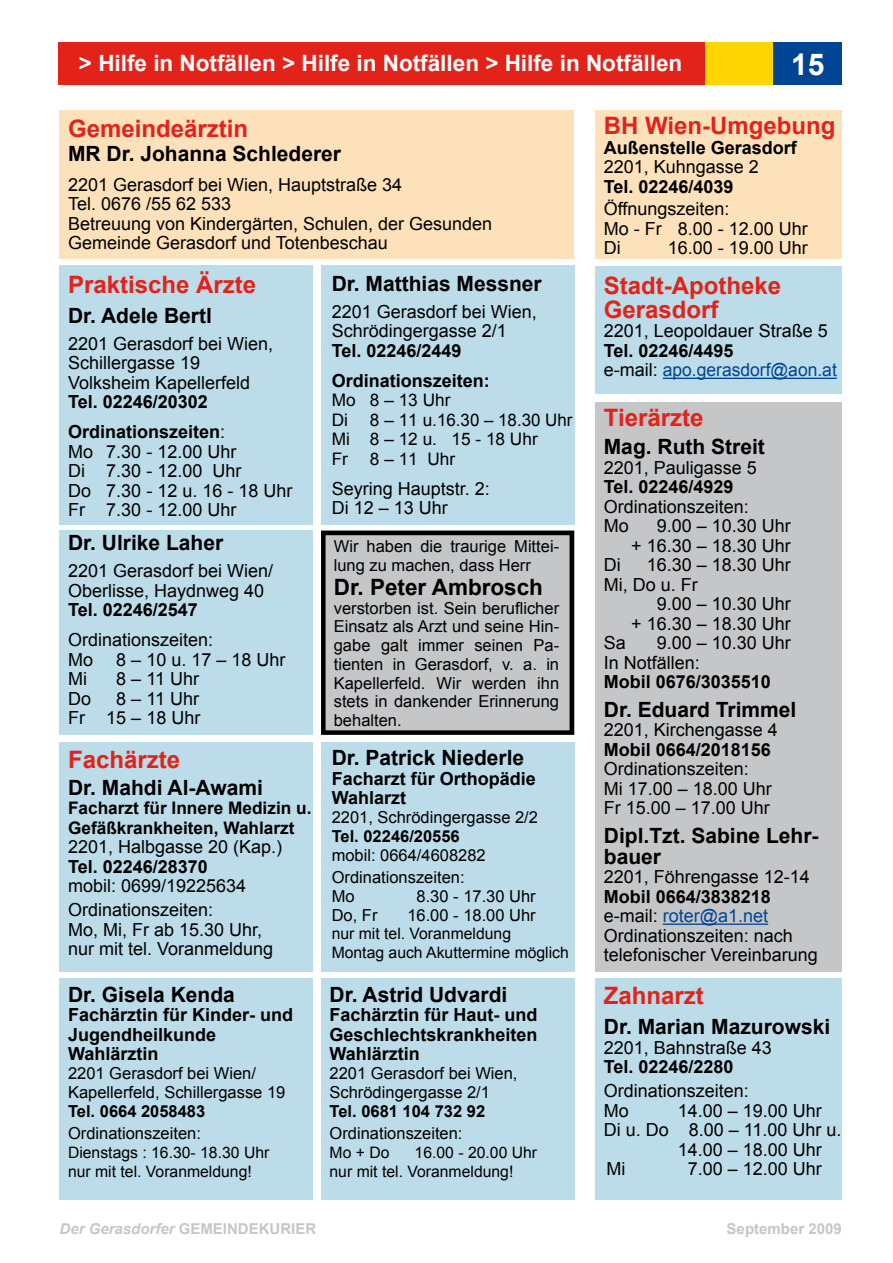
<style>
.page{position:relative;width:893px;height:1263px;background:#fff}
.page>*{position:absolute;margin:0;border:0;box-sizing:border-box;transform-origin:0 0}
.t1{font:700 30px "Arial";color:#fff}
.t2{font:700 24px/24px "Arial";color:#e32219}
.t3{font:700 22.5px "Arial";color:#fff}
.t4{font:700 22.5px "Arial";color:#000}
.t5{font:700 21px/21px "Arial";color:#000}
.t6{font:18px/19.5px "Arial";color:#000}
.t7{font:700 18px/19.5px "Arial";color:#000}
.t8{font:18px/19.5px "Arial";color:#004494}
.t9{font:17.25px/19.5px "Arial";color:#000}
.t10{font:700 17.25px/19.5px "Arial";color:#000}
.t11{font:16.5px/18.8px "Arial";color:#000}
.t12{font:700 16.5px "Arial";color:#000}
.t13{font:15.75px/18.8px "Arial";color:#000}
.t14{font:italic 700 15px "Arial";color:#c5c6c8}
.t15{font:700 15px "Arial";color:#c5c6c8}
.s1{font-weight:400}
.s2{font-style:normal}
.s3{font-weight:700;color:#000}
.s4{color:#000}
.s5{font-weight:700}
.s6{color:#004494}
</style>
<div class="page">
<div style="left:706px;top:43px;width:68px;height:42px;background:#ffd500"></div>
<div style="left:774px;top:43px;width:68px;height:42px;background:#004494"></div>
<div style="left:58px;top:43px;width:647px;height:42px;background:#e32219"></div>
<div style="left:321px;top:531px;width:253px;height:204px;background:#c5c6c8"></div>
<div style="left:595px;top:111px;width:247px;height:148px;background:#fde1bb"></div>
<div style="left:595px;top:402px;width:247px;height:570px;background:#c5c6c8"></div>
<div style="left:60px;top:111px;width:514px;height:148px;background:#fde1bb"></div>
<div style="left:60px;top:266px;width:253px;height:259px;background:#bddce9"></div>
<div style="left:60px;top:742px;width:253px;height:230px;background:#bddce9"></div>
<div style="left:60px;top:978px;width:253px;height:221px;background:#bddce9"></div>
<hr style="left:663px;top:923px;width:105px;height:2px;background:#004494">
<div style="left:595px;top:266px;width:247px;height:127px;background:#bddce9"></div>
<hr style="left:663px;top:378px;width:174px;height:1px;background:#004494">
<div style="left:60px;top:531px;width:253px;height:204px;background:#bddce9"></div>
<div style="left:321px;top:266px;width:253px;height:259px;background:#bddce9"></div>
<div style="left:321px;top:531px;width:253px;height:204px;border:4px solid #000"></div>
<div style="left:321px;top:742px;width:253px;height:230px;background:#bddce9"></div>
<div style="left:321px;top:978px;width:253px;height:221px;background:#bddce9"></div>
<div style="left:595px;top:978px;width:247px;height:221px;background:#bddce9"></div>
<p class="t3" style="left:79px;top:49px;width:605px">&gt; Hilfe in Notfällen &gt; Hilfe in Notfällen &gt; Hilfe in Notfällen</p>
<h1 class="t1" style="left:791px;top:44px;width:35px">15</h1>
<h2 class="t2" style="left:68px;top:117px;width:182px">Gemeindeärztin</h2>
<p class="t5" style="left:68px;top:143px;width:275px">MR Dr. Johanna Schlederer</p>
<p class="t6" style="left:68px;top:175px;width:426px">2201 Gerasdorf bei Wien, Hauptstraße 34<br>Tel. 0676 /55 62 533<br>Betreuung von Kindergärten, Schulen, der Gesunden Gemeinde Gerasdorf und Totenbeschau</p>
<h2 class="t2" style="left:68px;top:273px;width:190px">Praktische Ärzte</h2>
<p class="t5" style="left:68px;top:306px;width:145px">Dr. Adele Bertl</p>
<p class="t6" style="left:68px;top:334px;width:207px">2201 Gerasdorf bei Wien,<br>Schillergasse 19<br>Volksheim Kapellerfeld</p>
<p class="t7" style="left:68px;top:388px;width:159px;line-height:30px">Tel. 02246/20302<br>Ordinationszeiten<span class="s1">:</span></p>
<p class="t6" style="left:68px;top:442px;width:226px">Mo 7.30 - 12.00 Uhr<br>Di 7.30 - 12.00 Uhr<br>Do 7.30 - 12 u. 16 - 18 Uhr<br>Fr 7.30 - 12.00 Uhr</p>
<p class="t5" style="left:68px;top:533px;width:157px">Dr. Ulrike Laher</p>
<p class="t6" style="left:68px;top:561px;width:207px">2201 Gerasdorf bei Wien/<br>Oberlisse, Haydnweg 40</p>
<p class="t7" style="left:68px;top:601px;width:131px">Tel. 02246/2547</p>
<p class="t6" style="left:68px;top:630px;width:147px">Ordinationszeiten:<br>Mo</p>
<p class="t6" style="left:116px;top:650px;width:171px">8 – 10 u. 17 – 18 Uhr</p>
<p class="t6" style="left:68px;top:669px;width:20px">Mi</p>
<p class="t6" style="left:116px;top:669px;width:84px">8 – 11 Uhr</p>
<p class="t6" style="left:68px;top:689px;width:25px">Do</p>
<p class="t6" style="left:68px;top:689px;width:134px;text-align:right">8 – 11 Uhr<br>Fr 15 – 18 Uhr</p>
<h2 class="t2" style="left:68px;top:748px;width:114px">Fachärzte</h2>
<p class="t5" style="left:68px;top:777px;width:196px">Dr. Mahdi Al-Awami</p>
<p class="t10" style="left:68px;top:799px;width:245px">Facharzt für Innere Medizin u.<br>Gefäßkrankheiten, Wahlarzt</p>
<p class="t6" style="left:68px;top:837px;width:216px">2201, Halbgasse 20 (Kap.)</p>
<p class="t7" style="left:68px;top:857px;width:141px">Tel. 02246/28370</p>
<p class="t6" style="left:68px;top:874px;width:180px;line-height:24px">mobil: 0699/19225634<br>Ordinationszeiten:</p>
<p class="t6" style="left:68px;top:920px;width:207px">Mo, Mi, Fr ab 15.30 Uhr, nur mit tel. Voranmeldung</p>
<p class="t5" style="left:68px;top:985px;width:168px">Dr. Gisela Kenda</p>
<p class="t7" style="left:68px;top:1006px;width:227px">Fachärztin für Kinder- und<br>Jugendheilkunde<br>Wahlärztin</p>
<p class="t11" style="left:68px;top:1064px;width:219px">2201 Gerasdorf bei Wien/<br>Kapellerfeld, Schillergasse 19</p>
<p class="t12" style="left:68px;top:1100px;width:139px">Tel. 0664 2058483</p>
<p class="t11" style="left:68px;top:1124px;width:134px">Ordinationszeiten:</p>
<p class="t13" style="left:68px;top:1143px;width:203px">Dienstags : 16.30- 18.30 Uhr nur mit tel. Voranmeldung!</p>
<p class="t5" style="left:332px;top:273px;width:212px">Dr. Matthias Messner</p>
<p class="t6" style="left:332px;top:302px;width:207px">2201 Gerasdorf bei Wien,<br>Schrödingergasse 2/1</p>
<p class="t7" style="left:332px;top:336px;width:160px;line-height:30px">Tel. 02246/2449<br>Ordinationszeiten:</p>
<p class="t9" style="left:332px;top:390px;width:120px">Mo 8 – 13 Uhr<br>Di</p>
<p class="t9" style="left:332px;top:410px;width:242px;text-indent:38px">8 – 11 u.16.30 – 18.30 Uhr<br>Mi 8 – 12 u. 15 - 18 Uhr<br>Fr</p>
<p class="t9" style="left:370px;top:449px;width:87px">8 – 11 Uhr</p>
<p class="t6" style="left:332px;top:479px;width:160px">Seyring Hauptstr. 2:<br>Di 12 – 13 Uhr</p>
<p class="t11" style="left:334px;top:537px;width:227px">Wir haben die traurige Mittei&shy;lung zu machen, dass Herr</p>
<p class="t4" style="left:334px;top:572px;width:211px">Dr. Peter Ambrosch</p>
<p class="t11" style="left:334px;top:599px;width:227px;text-align:justify">verstorben ist. Sein beruflicher Einsatz als Arzt und seine Hin&shy;gabe galt immer seinen Pa&shy;tienten in Gerasdorf, v. a. in Kapellerfeld. Wir werden ihn stets in dankender Erinnerung behalten.</p>
<p class="t5" style="left:332px;top:748px;width:194px">Dr. Patrick Niederle</p>
<p class="t7" style="left:332px;top:769px;width:206px">Facharzt für Orthopädie<br>Wahlarzt</p>
<p class="t11" style="left:332px;top:808px;width:208px">2201, Schrödingergasse 2/2</p>
<p class="t12" style="left:332px;top:825px;width:130px">Tel. 02246/20556</p>
<p class="t11" style="left:332px;top:844px;width:156px;line-height:22.5px">mobil: 0664/4608282<br>Ordinationszeiten:</p>
<p class="t11" style="left:332px;top:887px;width:24px">Mo</p>
<p class="t11" style="left:417px;top:887px;width:121px">8.30 - 17.30 Uhr</p>
<p class="t11" style="left:332px;top:906px;width:47px">Do, Fr</p>
<p class="t11" style="left:407px;top:906px;width:130px">16.00 - 18.00 Uhr</p>
<p class="t13" style="left:332px;top:925px;width:239px">nur mit tel. Voranmeldung<br>Montag auch Akuttermine möglich</p>
<p class="t5" style="left:330px;top:985px;width:179px">Dr. Astrid Udvardi</p>
<p class="t7" style="left:330px;top:1006px;width:210px;text-align:justify">Fachärztin für Haut- und Geschlechtskrankheiten Wahlärztin</p>
<p class="t11" style="left:330px;top:1064px;width:190px">2201 Gerasdorf bei Wien,<br>Schrödingergasse 2/1</p>
<p class="t12" style="left:330px;top:1100px;width:157px">Tel. 0681 104 732 92</p>
<p class="t11" style="left:330px;top:1124px;width:134px">Ordinationszeiten:</p>
<p class="t13" style="left:330px;top:1143px;width:61px">Mo + Do</p>
<p class="t13" style="left:330px;top:1143px;width:209px;text-indent:85px">16.00 - 20.00 Uhr nur mit tel. Voranmeldung!</p>
<p class="t14" style="left:60px;top:1218px;width:258px">Der Gerasdorfer <span class="s2">Gemeindekurier</span></p>
<h2 class="t2" style="left:604px;top:115px;width:233px">BH Wien-Umgebung</h2>
<p class="t7" style="left:604px;top:138px;width:195px">Außenstelle Gerasdorf</p>
<p class="t6" style="left:604px;top:158px;width:157px">2201, Kuhngasse 2</p>
<p class="t7" style="left:604px;top:177px;width:131px">Tel. 02246/4039</p>
<p class="t6" style="left:604px;top:200px;width:206px">Öffnungszeiten:<br>Mo - Fr 8.00 - 12.00 Uhr<br>Di</p>
<p class="t6" style="left:668px;top:238px;width:142px">16.00 - 19.00 Uhr</p>
<h2 class="t2" style="left:604px;top:274px;width:179px">Stadt-Apotheke<br>Gerasdorf</h2>
<p class="t6" style="left:604px;top:321px;width:226px">2201, Leopoldauer Straße 5</p>
<p class="t8" style="left:604px;top:341px;width:234px"><span class="s3">Tel. 02246/4495<br></span><span class="s4">e-mail:</span> apo.gerasdorf@aon.at</p>
<h2 class="t2" style="left:604px;top:406px;width:101px">Tierärzte</h2>
<p class="t5" style="left:604px;top:437px;width:163px">Mag. Ruth Streit</p>
<p class="t6" style="left:604px;top:458px;width:155px">2201, Pauligasse 5</p>
<p class="t7" style="left:604px;top:478px;width:131px">Tel. 02246/4929</p>
<p class="t6" style="left:604px;top:497px;width:147px">Ordinationszeiten:<br>Mo</p>
<p class="t6" style="left:631px;top:516px;width:161px;text-align:right">9.00 – 10.30 Uhr<br>+ 16.30 – 18.30 Uhr</p>
<p class="t6" style="left:604px;top:555px;width:189px;text-indent:43px">16.30 – 18.30 Uhr<br>Mi, Do u. Fr</p>
<p class="t6" style="left:631px;top:594px;width:161px;text-align:right">9.00 – 10.30 Uhr<br>+ 16.30 – 18.30 Uhr</p>
<p class="t6" style="left:604px;top:633px;width:24px">Sa</p>
<p class="t6" style="left:604px;top:555px;width:18px">Di</p>
<p class="t6" style="left:604px;top:633px;width:189px;text-indent:53px">9.00 – 10.30 Uhr<br>In Notfällen:</p>
<p class="t7" style="left:604px;top:673px;width:169px">Mobil 0676/3035510</p>
<p class="t5" style="left:604px;top:700px;width:194px">Dr. Eduard Trimmel</p>
<p class="t6" style="left:604px;top:720px;width:176px">2201, Kirchengasse 4</p>
<p class="t7" style="left:604px;top:740px;width:169px">Mobil 0664/2018156</p>
<p class="t6" style="left:604px;top:759px;width:170px">Ordinationszeiten:<br>Mi 17.00 – 18.00 Uhr<br>Fr 15.00 – 17.00 Uhr</p>
<p class="t5" style="left:604px;top:826px;width:216px">Dipl.Tzt. Sabine Lehr&shy;bauer</p>
<p class="t6" style="left:604px;top:867px;width:208px">2201, Föhrengasse 12-14</p>
<p class="t6" style="left:604px;top:887px;width:216px"><span class="s5">Mobil 0664/3838218 </span>e-mail: <span class="s6">roter@a1.net<br></span>Ordinationszeiten: nach telefonischer Vereinbarung</p>
<h2 class="t2" style="left:604px;top:984px;width:102px">Zahnarzt</h2>
<p class="t5" style="left:604px;top:1017px;width:228px">Dr. Marian Mazurowski</p>
<p class="t6" style="left:604px;top:1038px;width:170px">2201, Bahnstraße 43</p>
<p class="t7" style="left:604px;top:1057px;width:131px">Tel. 02246/2280</p>
<p class="t6" style="left:604px;top:1081px;width:147px">Ordinationszeiten:<br>Mo</p>
<p class="t6" style="left:678px;top:1101px;width:146px">14.00 – 19.00 Uhr</p>
<p class="t6" style="left:604px;top:1120px;width:239px">Di u. Do 8.00 – 11.00 Uhr u.</p>
<p class="t6" style="left:678px;top:1140px;width:146px">14.00 – 18.00 Uhr</p>
<p class="t6" style="left:606px;top:1159px;width:20px">Mi</p>
<p class="t6" style="left:688px;top:1159px;width:136px">7.00 – 12.00 Uhr</p>
<p class="t15" style="left:727px;top:1218px;width:117px">September 2009</p>
</div>
